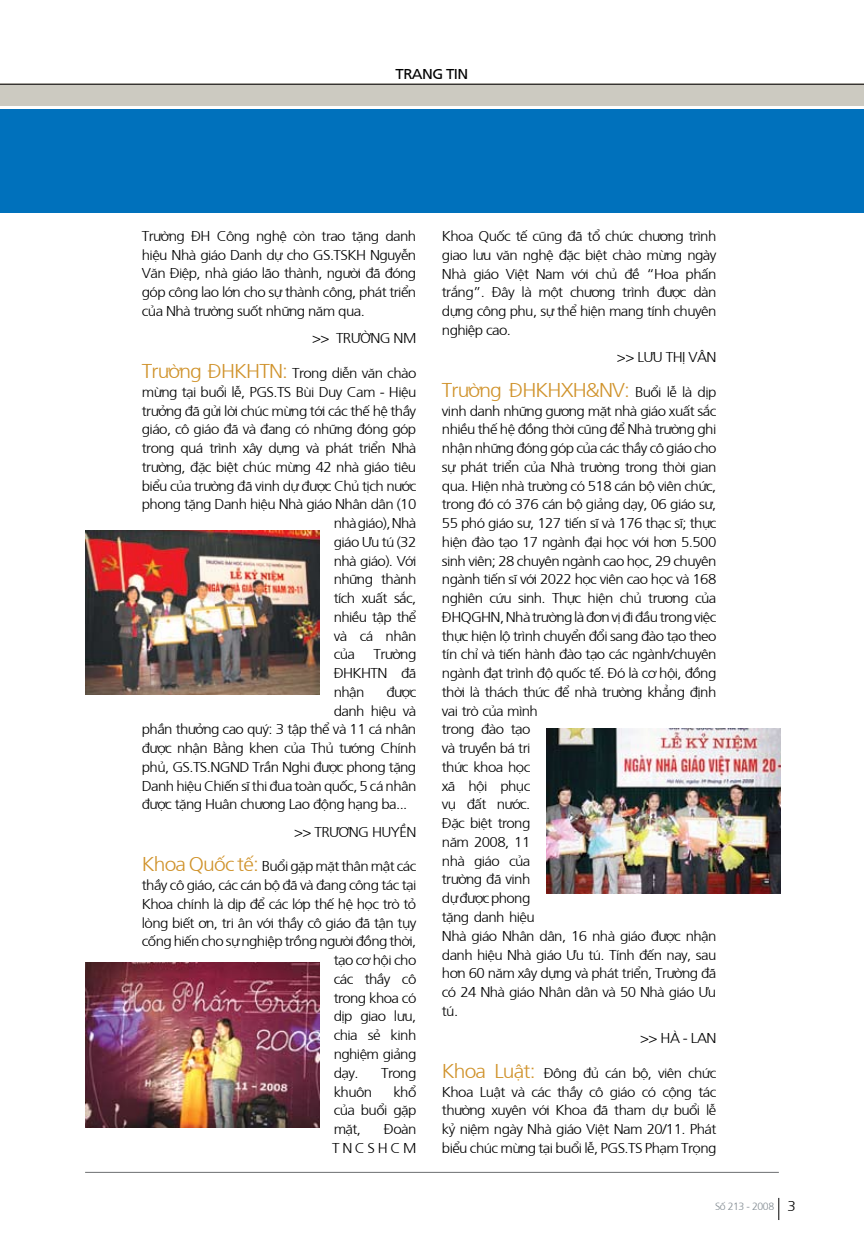
<style>
.page{position:relative;width:864px;height:1242px;background:#fff}
.page>*{position:absolute;margin:0;border:0;box-sizing:border-box;transform-origin:0 0}
.t1{font:300 19.95px "Frutiger";letter-spacing:-.04em;color:#d0932c;scale:1.05 1}
.t2{font:300 14.25px/18.8px "Frutiger";letter-spacing:-.04em;color:#000;text-align:justify;scale:1.05 1}
.t3{font:300 14.25px/18.8px "Frutiger";letter-spacing:.175em;color:#000;text-align:right;scale:1.05 1}
.t4{font:14.25px "Frutiger";letter-spacing:-.04em;color:#000;scale:1.05 1}
.t5{font:300 10.5px "Frutiger";letter-spacing:-.04em;color:#828b92}
.s1{font-size:19.95px;color:#d0932c}
.s2{font-size:14.25px;color:#000}
</style>
<div class="page">
<div style="left:0;top:84px;width:863px;height:22px;background:#cccac1"></div>
<div style="left:0;top:109px;width:863px;height:104px;background:#0071bc"></div>
<img style="left:85px;top:530px;width:234px;height:164px">
<img style="left:546px;top:729px;width:234px;height:164px">
<img style="left:85px;top:962px;width:234px;height:165px">
<hr style="left:0;top:84px;width:863px;height:1px;background:#0d0c0d">
<hr style="left:85px;top:1172px;width:693px;height:1px;background:#6d6f71">
<svg style="left:778px;top:1198px;width:1px;height:22px"></svg>
<p class="t4" style="left:395px;top:64px;width:71px">TRANG TIN</p>
<p class="t2" style="left:142px;top:226px;width:263px">Trường ĐH Công nghệ còn trao tặng danh hiệu Nhà giáo Danh dự cho GS.TSKH Nguyễn Văn Điệp, nhà giáo lão thành, người đã đóng góp công lao lớn cho sự thành công, phát triển của Nhà trường suốt những năm qua.</p>
<p class="t2" style="left:312px;top:328px;width:101px">&gt;&gt; Trường NM</p>
<p class="t2" style="left:142px;top:363px;width:263px"><span class="s1">Trường ĐHKHTN:</span> Trong diễn văn chào</p>
<p class="t2" style="left:142px;top:381px;width:263px">mừng tại buổi lễ, PGS.TS Bùi Duy Cam - Hiệu</p>
<p class="t2" style="left:142px;top:400px;width:263px">trưởng đã gửi lời chúc mừng tới các thế hệ thầy</p>
<p class="t2" style="left:142px;top:419px;width:263px">giáo, cô giáo đã và đang có những đóng góp</p>
<p class="t2" style="left:142px;top:438px;width:263px">trong quá trình xây dựng và phát triển Nhà</p>
<p class="t2" style="left:142px;top:456px;width:263px">trường, đặc biệt chúc mừng 42 nhà giáo tiêu</p>
<p class="t2" style="left:142px;top:475px;width:263px">biểu của trường đã vinh dự được Chủ tịch nước</p>
<p class="t2" style="left:142px;top:494px;width:263px">phong tặng Danh hiệu Nhà giáo Nhân dân (10</p>
<p class="t2" style="left:333px;top:513px;width:80px">nhà giáo), Nhà</p>
<p class="t2" style="left:333px;top:531px;width:80px">giáo Ưu tú (32</p>
<p class="t2" style="left:333px;top:550px;width:80px">nhà giáo). Với</p>
<p class="t2" style="left:333px;top:569px;width:80px">những thành</p>
<p class="t2" style="left:333px;top:588px;width:80px">tích xuất sắc,</p>
<p class="t2" style="left:333px;top:606px;width:80px">nhiều tập thể</p>
<p class="t2" style="left:333px;top:625px;width:80px">và cá nhân</p>
<p class="t2" style="left:333px;top:644px;width:22px">của</p>
<p class="t2" style="left:333px;top:644px;width:80px;text-indent:40px">Trường ĐHKHTN đã nhận</p>
<p class="t2" style="left:386px;top:681px;width:30px">được</p>
<p class="t2" style="left:333px;top:700px;width:80px">danh hiệu và</p>
<p class="t2" style="left:142px;top:719px;width:263px">phần thưởng cao quý: 3 tập thể và 11 cá nhân</p>
<p class="t2" style="left:142px;top:738px;width:263px">được nhận Bằng khen của Thủ tướng Chính</p>
<p class="t2" style="left:142px;top:756px;width:263px">phủ, GS.TS.NGND Trần Nghi được phong tặng</p>
<p class="t2" style="left:142px;top:775px;width:263px">Danh hiệu Chiến sĩ thi đua toàn quốc, 5 cá nhân</p>
<p class="t2" style="left:142px;top:794px;width:254px">được tặng Huân chương Lao động hạng ba...</p>
<p class="t2" style="left:294px;top:821px;width:116px">&gt;&gt; Trương Huyền</p>
<p class="t2" style="left:142px;top:856px;width:263px"><span class="s1">Khoa Quốc tế:</span> Buổi gặp mặt thân mật các</p>
<p class="t2" style="left:142px;top:875px;width:263px">thầy cô giáo, các cán bộ đã và đang công tác tại</p>
<p class="t2" style="left:142px;top:893px;width:263px">Khoa chính là dịp để các lớp thế hệ học trò tỏ</p>
<p class="t2" style="left:142px;top:912px;width:263px">lòng biết ơn, tri ân với thầy cô giáo đã tận tụy</p>
<p class="t2" style="left:142px;top:931px;width:263px">cống hiến cho sự nghiệp trồng người đồng thời,</p>
<p class="t2" style="left:333px;top:950px;width:80px">tạo cơ hội cho</p>
<p class="t2" style="left:333px;top:968px;width:80px">các thầy cô</p>
<p class="t2" style="left:333px;top:987px;width:80px">trong khoa có</p>
<p class="t2" style="left:333px;top:1006px;width:80px">dịp giao lưu,</p>
<p class="t2" style="left:333px;top:1025px;width:80px">chia sẻ kinh</p>
<p class="t2" style="left:333px;top:1043px;width:80px">nghiệm giảng</p>
<p class="t2" style="left:333px;top:1062px;width:25px">dạy.</p>
<p class="t2" style="left:381px;top:1062px;width:35px">Trong</p>
<p class="t2" style="left:333px;top:1081px;width:38px">khuôn</p>
<p class="t2" style="left:333px;top:1081px;width:80px;text-indent:60px">khổ của buổi gặp mặt,</p>
<p class="t3" style="left:332px;top:1118px;width:82px">Đoàn<br>TNCSHCM</p>
<p class="t2" style="left:441px;top:226px;width:263px">Khoa Quốc tế cũng đã tổ chức chương trình giao lưu văn nghệ đặc biệt chào mừng ngày Nhà giáo Việt Nam với chủ đề “Hoa phấn trắng”. Đây là một chương trình được dàn dựng công phu, sự thể hiện mang tính chuyên nghiệp cao.</p>
<p class="t2" style="left:616px;top:347px;width:94px">&gt;&gt; Lưu Th ị Vân</p>
<h1 class="t1" style="left:441px;top:376px;width:263px">Trường ĐHKHXH&amp;NV: <span class="s2">Buổi lễ là dịp</span></h1>
<p class="t2" style="left:441px;top:400px;width:263px;text-align:left">vinh danh những gương mặt nhà giáo xuất sắc nhiều thế hệ đồng thời cũng để Nhà trường ghi nhận những đóng góp của các thầy cô giáo cho sự phát triển của Nhà trường trong thời gian qua. Hiện nhà trường có 518 cán bộ viên chức, trong đó có 376 cán bộ giảng dạy, 06 giáo sư,<br>55 phó giáo sư, 127 tiến sĩ và 176 thạc sĩ; thực hiện đào tạo 17 ngành đại học với hơn 5.500 sinh viên; 28 chuyên ngành cao học, 29 chuyên ngành tiến sĩ với 2022 học viên cao học và 168 nghiên cứu sinh. Thực hiện chủ trương của<br>ĐHQGHN, Nhà trường là đơn vị đi đầu trong việc thực hiện lộ trình chuyển đổi sang đào tạo theo tín chỉ và tiến hành đào tạo các ngành/chuyên ngành đạt trình độ quốc tế. Đó là cơ hội, đồng thời là thách thức để nhà trường khẳng định vai trò của mình<br>trong đào tạo<br>và truyền bá tri<br>thức khoa học<br>xã hội phục<br>vụ đất nước.<br>Đặc biệt trong<br>năm 2008, 11<br>nhà giáo của<br>trường đã vinh<br>dự được phong<br>tặng danh hiệu<br>Nhà giáo Nhân dân, 16 nhà giáo được nhận danh hiệu Nhà giáo Ưu tú. Tính đến nay, sau hơn 60 năm xây dựng và phát triển, Trường đã có 24 Nhà giáo Nhân dân và 50 Nhà giáo Ưu tú.</p>
<p class="t2" style="left:640px;top:1027px;width:64px">&gt;&gt; Hà - Lan</p>
<p class="t2" style="left:441px;top:1062px;width:263px"><span class="s1">Khoa Luật:</span> Đông đủ cán bộ, viên chức Khoa Luật và các thầy cô giáo có cộng tác thường xuyên với Khoa đã tham dự buổi lễ kỷ niệm ngày Nhà giáo Việt Nam 20/11. Phát biểu chúc mừng tại buổi lễ, PGS.TS Phạm Trọng</p>
<p class="t5" style="left:714px;top:1198px;width:82px">Số 213 - 2008 <span class="s2">3</span></p>
</div>
